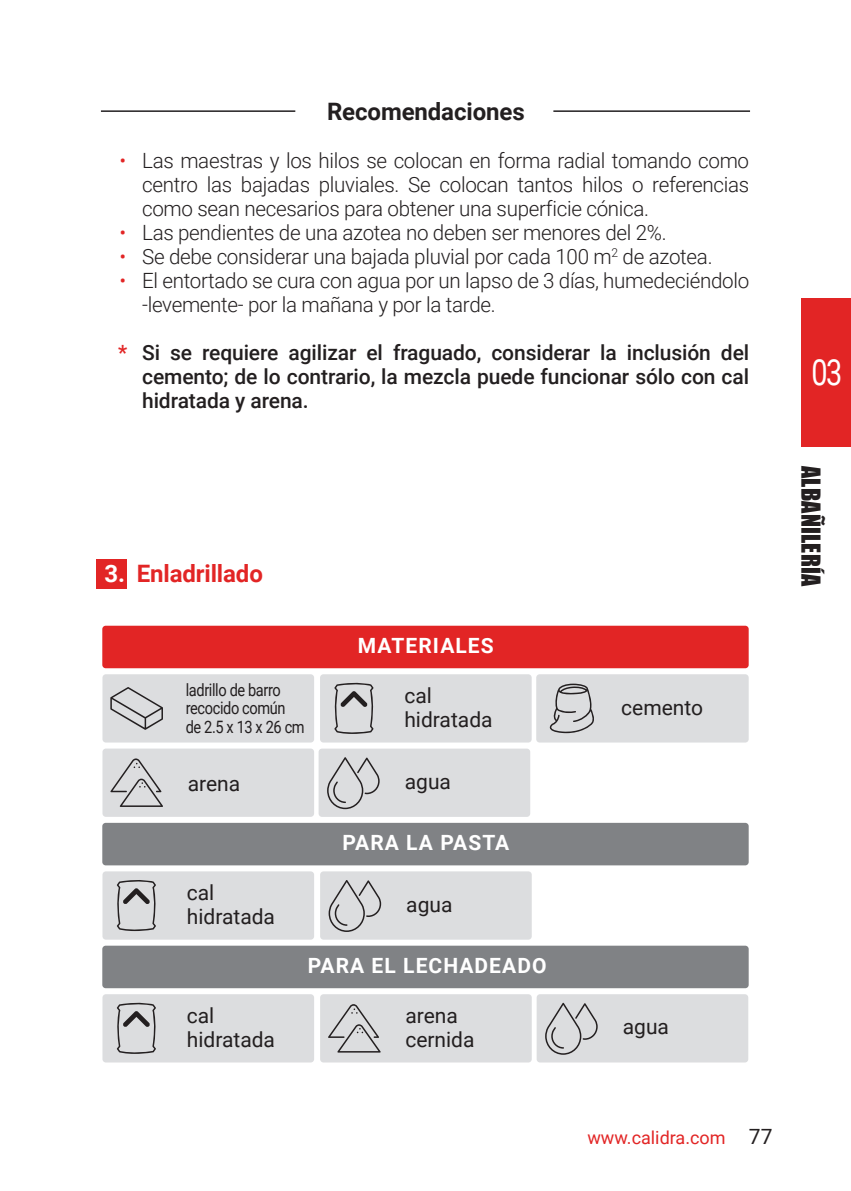
<style>
.page{position:relative;width:851px;height:1191px;background:#fff}
.page>*{position:absolute;margin:0;border:0;box-sizing:border-box;transform-origin:0 0}
.t1{font:36px "Roboto";color:#fff;scale:.8 1}
.t2{font:700 24px "Roboto";letter-spacing:-.005em;color:#231f20}
.t3{font:700 24px "Roboto";letter-spacing:-.005em;color:#e22525}
.t4{font:24px "Impact";letter-spacing:.01em;color:#231f20}
.t5{font:300 21px/24px "Roboto";letter-spacing:-.015em;color:#231f20}
.t6{font:500 21px/24px "Roboto";letter-spacing:-.005em;color:#231f20;text-align:justify}
.t7{font:21px/24px "Roboto";color:#231f20}
.t8{font:700 21px "Roboto";letter-spacing:.05em;color:#fff}
.t9{font:300 21px/24px "Roboto";color:#e22525;text-align:justify}
.t10{font:500 21px "Roboto";color:#e22525}
.t11{font:18px "Roboto";color:#e22525}
.t12{font:17.1px/18px "Roboto";letter-spacing:-.025em;color:#231f20;scale:.85 1}
.s1{color:#fff}
.s2{font-size:21px;color:#231f20}
</style>
<div class="page">
<hr style="left:101px;top:110px;width:194px;height:2px;background:#231f20">
<hr style="left:553px;top:110px;width:197px;height:2px;background:#231f20">
<div style="left:96px;top:559px;width:30px;height:29px;background:#e22525"></div>
<div style="left:801px;top:298px;width:49px;height:148px;background:#e22525"></div>
<div style="left:102px;top:674px;width:212px;height:68px;background:#dcdddf;border-radius:3px"></div>
<div style="left:102px;top:625px;width:646px;height:43px;background:#e22525;border-radius:3px"></div>
<div style="left:102px;top:823px;width:646px;height:42px;background:#808285;border-radius:3px"></div>
<div style="left:102px;top:945px;width:646px;height:43px;background:#808285;border-radius:3px"></div>
<svg style="left:110px;top:687px;width:53px;height:43px"></svg>
<div style="left:320px;top:674px;width:211px;height:68px;background:#dcdddf;border-radius:3px"></div>
<svg style="left:334px;top:682px;width:40px;height:52px"></svg>
<div style="left:102px;top:748px;width:212px;height:69px;background:#dcdddf;border-radius:3px"></div>
<svg style="left:110px;top:758px;width:53px;height:49px"></svg>
<div style="left:318px;top:748px;width:212px;height:69px;background:#dcdddf;border-radius:3px"></div>
<svg style="left:327px;top:757px;width:52px;height:52px"></svg>
<div style="left:102px;top:871px;width:212px;height:68px;background:#dcdddf;border-radius:3px"></div>
<svg style="left:117px;top:880px;width:39px;height:51px"></svg>
<div style="left:320px;top:871px;width:211px;height:68px;background:#dcdddf;border-radius:3px"></div>
<svg style="left:328px;top:880px;width:53px;height:52px"></svg>
<div style="left:102px;top:994px;width:212px;height:68px;background:#dcdddf;border-radius:3px"></div>
<svg style="left:116px;top:1002px;width:40px;height:52px"></svg>
<div style="left:320px;top:994px;width:211px;height:68px;background:#dcdddf;border-radius:3px"></div>
<svg style="left:328px;top:1004px;width:52px;height:48px"></svg>
<div style="left:536px;top:994px;width:212px;height:68px;background:#dcdddf;border-radius:3px"></div>
<svg style="left:545px;top:1002px;width:52px;height:52px"></svg>
<div style="left:536px;top:674px;width:212px;height:68px;background:#dcdddf;border-radius:3px"></div>
<svg style="left:549px;top:683px;width:45px;height:50px"></svg>
<p class="t9" style="left:119px;top:148px;width:8px">•</p>
<p class="t9" style="left:119px;top:220px;width:8px">• • •</p>
<p class="t10" style="left:118px;top:338px;width:11px">*</p>
<p class="t2" style="left:327px;top:95px;width:199px">Recomendaciones</p>
<p class="t5" style="left:142px;top:148px;width:608px">Las maestras y los hilos se colocan en forma radial tomando como centro las bajadas pluviales. Se colocan tantos hilos o referencias como sean necesarios para obtener una superficie cónica.<br>Las pendientes de una azotea no deben ser menores del 2%.<br>Se debe considerar una bajada pluvial por cada 100 m<sup>2</sup> de azotea.<br>El entortado se cura con agua por un lapso de 3 días, humedeciéndolo -levemente- por la mañana y por la tarde.</p>
<p class="t6" style="left:142px;top:340px;width:608px">Si se requiere agilizar el fraguado, considerar la inclusión del cemento; de lo contrario, la mezcla puede funcionar sólo con cal hidratada y arena.</p>
<p class="t3" style="left:104px;top:556px;width:160px"><span class="s1">3.</span> Enladrillado</p>
<p class="t8" style="left:358px;top:630px;width:137px">MATERIALES</p>
<p class="t12" style="left:186px;top:681px;width:141px">ladrillo de barro recocido común de 2.5 x 13 x 26 cm</p>
<p class="t7" style="left:404px;top:682px;width:90px">cal hidratada</p>
<p class="t7" style="left:188px;top:770px;width:54px">arena</p>
<p class="t7" style="left:405px;top:768px;width:48px">agua</p>
<p class="t7" style="left:187px;top:879px;width:90px">cal hidratada</p>
<p class="t8" style="left:342px;top:828px;width:168px">PARA LA PASTA</p>
<p class="t7" style="left:406px;top:891px;width:48px">agua</p>
<p class="t8" style="left:308px;top:950px;width:240px">PARA EL LECHADEADO</p>
<p class="t7" style="left:621px;top:695px;width:83px">cemento</p>
<p class="t7" style="left:187px;top:1002px;width:90px">cal hidratada</p>
<p class="t7" style="left:405px;top:1002px;width:71px">arena cernida</p>
<p class="t7" style="left:622px;top:1014px;width:48px">agua</p>
<h1 class="t1" style="left:811px;top:347px;width:40px">03</h1>
<p class="t4" style="left:829px;top:466px;width:122px;rotate:90deg">ALBAÑILERÍA</p>
<p class="t11" style="left:587px;top:1124px;width:186px">www.calidra.com <span class="s2">77</span></p>
</div>
